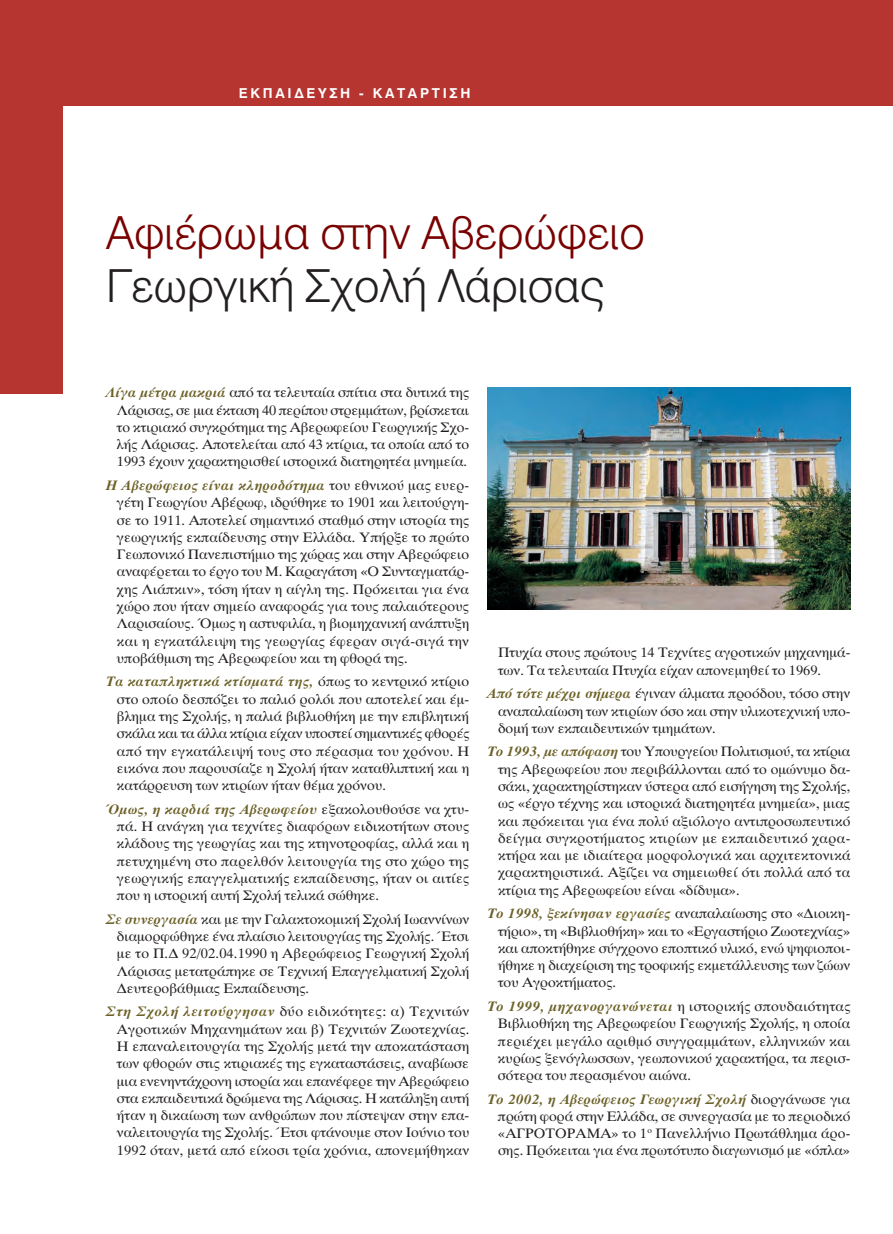
<style>
.page{position:relative;width:893px;height:1234px;background:#fff}
.page>*{position:absolute;margin:0;border:0;box-sizing:border-box;transform-origin:0 0}
.TITLOS_athrou{font:300 45px/52.5px "UB Helvetica";color:#790100}
.KEIMENO{font:14.25px/17.2px "UB Times";color:#231f20;text-align:justify;scale:1.05 1}
.titloi_arthrouSM{font:13.5px "UB Helvetica Bold";letter-spacing:.2em;color:#fff}
.s1{color:#231f20}
.s2{font-family:"UB Times Bold";font-style:italic;color:#6c6128}
</style>
<div class="page">
<div style="left:0;top:0;width:893px;height:393px;background:#b63530"></div>
<div style="left:64px;top:106px;width:829px;height:1043px;background:#fff"></div>
<img style="left:487px;top:387px;width:363px;height:222px">
<p class="titloi_arthrouSM" style="left:239px;top:85px;width:233px">ΕΚΠΑΙΔΕΥΣΗ - ΚΑΤΑΡΤΙΣΗ</p>
<p class="TITLOS_athrou" style="left:106px;top:206px;width:540px">Αφιέρωμα στην Αβερώφειο<br><span class="s1">Γεωργική Σχολή Λάρισας</span></p>
<p class="KEIMENO" style="left:117px;top:384px;width:337px;text-indent:-11px"><span class="s2">Λίγα μέτρα μακριά</span> από τα τελευταία σπίτια στα δυτικά της Λάρισας, σε μια έκταση 40 περίπου στρεμμάτων, βρίσκεται το κτιριακό συγκρότημα της Αβερωφείου Γεωργικής Σχο&shy;λής Λάρισας. Αποτελείται από 43 κτίρια, τα οποία από το 1993 έχουν χαρακτηρισθεί ιστορικά διατηρητέα μνημεία.</p>
<p class="KEIMENO" style="left:117px;top:476px;width:337px;text-indent:-11px"><span class="s2">Η Αβερώφειος είναι κληροδότημα</span> του εθνικού μας ευερ&shy;γέτη Γεωργίου Αβέρωφ, ιδρύθηκε το 1901 και λειτούργη&shy;σε το 1911. Αποτελεί σημαντικό σταθμό στην ιστορία της γεωργικής εκπαίδευσης στην Ελλάδα. Υπήρξε το πρώτο Γεωπονικό Πανεπιστήμιο της χώρας και στην Αβερώφειο αναφέρεται το έργο του Μ. Καραγάτση «Ο Συνταγματάρ&shy;χης Λιάπκιν», τόση ήταν η αίγλη της. Πρόκειται για ένα χώρο που ήταν σημείο αναφοράς για τους παλαιότερους Λαρισαίους. Όμως η αστυφιλία, η βιομηχανική ανάπτυξη και η εγκατάλειψη της γεωργίας έφεραν σιγά-σιγά την υποβάθμιση της Αβερωφείου και τη φθορά της.</p>
<p class="KEIMENO" style="left:117px;top:673px;width:337px;text-indent:-11px"><span class="s2">Τα καταπληκτικά κτίσματά της,</span> όπως το κεντρικό κτίριο στο οποίο δεσπόζει το παλιό ρολόι που αποτελεί και έμ&shy;βλημα της Σχολής, η παλιά βιβλιοθήκη με την επιβλητική σκάλα και τα άλλα κτίρια είχαν υποστεί σημαντικές φθορές από την εγκατάλειψή τους στο πέρασμα του χρόνου. Η εικόνα που παρουσίαζε η Σχολή ήταν καταθλιπτική και η κατάρρευση των κτιρίων ήταν θέμα χρόνου.</p>
<p class="KEIMENO" style="left:117px;top:800px;width:337px;text-indent:-11px"><span class="s2">Όμως, η καρδιά της Αβερωφείου</span> εξακολουθούσε να χτυ&shy;πά. Η ανάγκη για τεχνίτες διαφόρων ειδικοτήτων στους κλάδους της γεωργίας και της κτηνοτροφίας, αλλά και η πετυχημένη στο παρελθόν λειτουργία της στο χώρο της γεωργικής επαγγελματικής εκπαίδευσης, ήταν οι αιτίες που η ιστορική αυτή Σχολή τελικά σώθηκε.</p>
<p class="KEIMENO" style="left:117px;top:910px;width:337px;text-indent:-11px"><span class="s2">Σε συνεργασία</span> και με την Γαλακτοκομική Σχολή Ιωαννίνων διαμορφώθηκε ένα πλαίσιο λειτουργίας της Σχολής. Έτσι με το Π.Δ 92/02.04.1990 η Αβερώφειος Γεωργική Σχολή Λάρισας μετατράπηκε σε Τεχνική Επαγγελματική Σχολή Δευτεροβάθμιας Εκπαίδευσης.</p>
<p class="KEIMENO" style="left:117px;top:1002px;width:337px;text-indent:-11px"><span class="s2">Στη Σχολή λειτούργησαν</span> δύο ειδικότητες: α) Τεχνιτών Αγροτικών Μηχανημάτων και β) Τεχνιτών Ζωοτεχνίας.<br>Η επαναλειτουργία της Σχολής μετά την αποκατάσταση των φθορών στις κτιριακές της εγκαταστάσεις, αναβίωσε μια ενενηντάχρονη ιστορία και επανέφερε την Αβερώφειο στα εκπαιδευτικά δρώμενα της Λάρισας. Η κατάληξη αυτή ήταν η δικαίωση των ανθρώπων που πίστεψαν στην επα&shy;ναλειτουργία της Σχολής. Έτσι φτάνουμε στον Ιούνιο του 1992 όταν, μετά από είκοσι τρία χρόνια, απονεμήθηκαν</p>
<p class="KEIMENO" style="left:498px;top:644px;width:337px">Πτυχία στους πρώτους 14 Τεχνίτες αγροτικών μηχανημά&shy;των. Τα τελευταία Πτυχία είχαν απονεμηθεί το 1969.</p>
<p class="KEIMENO" style="left:498px;top:684px;width:337px;text-indent:-11px"><span class="s2">Από τότε μέχρι σήμερα</span> έγιναν άλματα προόδου, τόσο στην αναπαλαίωση των κτιρίων όσο και στην υλικοτεχνική υπο&shy;δομή των εκπαιδευτικών τμημάτων.</p>
<p class="KEIMENO" style="left:498px;top:743px;width:337px;text-indent:-11px"><span class="s2">Το 1993, με απόφαση</span> του Υπουργείου Πολιτισμού, τα κτίρια της Αβερωφείου που περιβάλλονται από το ομώνυμο δα&shy;σάκι, χαρακτηρίστηκαν ύστερα από εισήγηση της Σχολής, ως «έργο τέχνης και ιστορικά διατηρητέα μνημεία», μιας και πρόκειται για ένα πολύ αξιόλογο αντιπροσωπευτικό δείγμα συγκροτήματος κτιρίων με εκπαιδευτικό χαρα&shy;κτήρα και με ιδιαίτερα μορφολογικά και αρχιτεκτονικά χαρακτηριστικά. Αξίζει να σημειωθεί ότι πολλά από τα κτίρια της Αβερωφείου είναι «δίδυμα».</p>
<p class="KEIMENO" style="left:498px;top:904px;width:337px;text-indent:-11px"><span class="s2">Το 1998, ξεκίνησαν εργασίες</span> αναπαλαίωσης στο «Διοικη&shy;τήριο», τη «Βιβλιοθήκη» και το «Εργαστήριο Ζωοτεχνίας» και αποκτήθηκε σύγχρονο εποπτικό υλικό, ενώ ψηφιοποι&shy;ήθηκε η διαχείριση της τροφικής εκμετάλλευσης των ζώων του Αγροκτήματος.</p>
<p class="KEIMENO" style="left:498px;top:997px;width:337px;text-indent:-11px"><span class="s2">Το 1999, μηχανοργανώνεται</span> η ιστορικής σπουδαιότητας Βιβλιοθήκη της Αβερωφείου Γεωργικής Σχολής, η οποία περιέχει μεγάλο αριθμό συγγραμμάτων, ελληνικών και κυρίως ξενόγλωσσων, γεωπονικού χαρακτήρα, τα περισ&shy;σότερα του περασμένου αιώνα.</p>
<p class="KEIMENO" style="left:498px;top:1090px;width:337px;text-indent:-11px"><span class="s2">Το 2002, η Αβερώφειος Γεωργική Σχολή</span> διοργάνωσε για πρώτη φορά στην Ελλάδα, σε συνεργασία με το περιοδικό «ΑΓΡΟΤΟΡΑΜΑ» το 1<sup>ο</sup> Πανελλήνιο Πρωτάθλημα άρο&shy;σης. Πρόκειται για ένα πρωτότυπο διαγωνισμό με «όπλα»</p>
</div>
